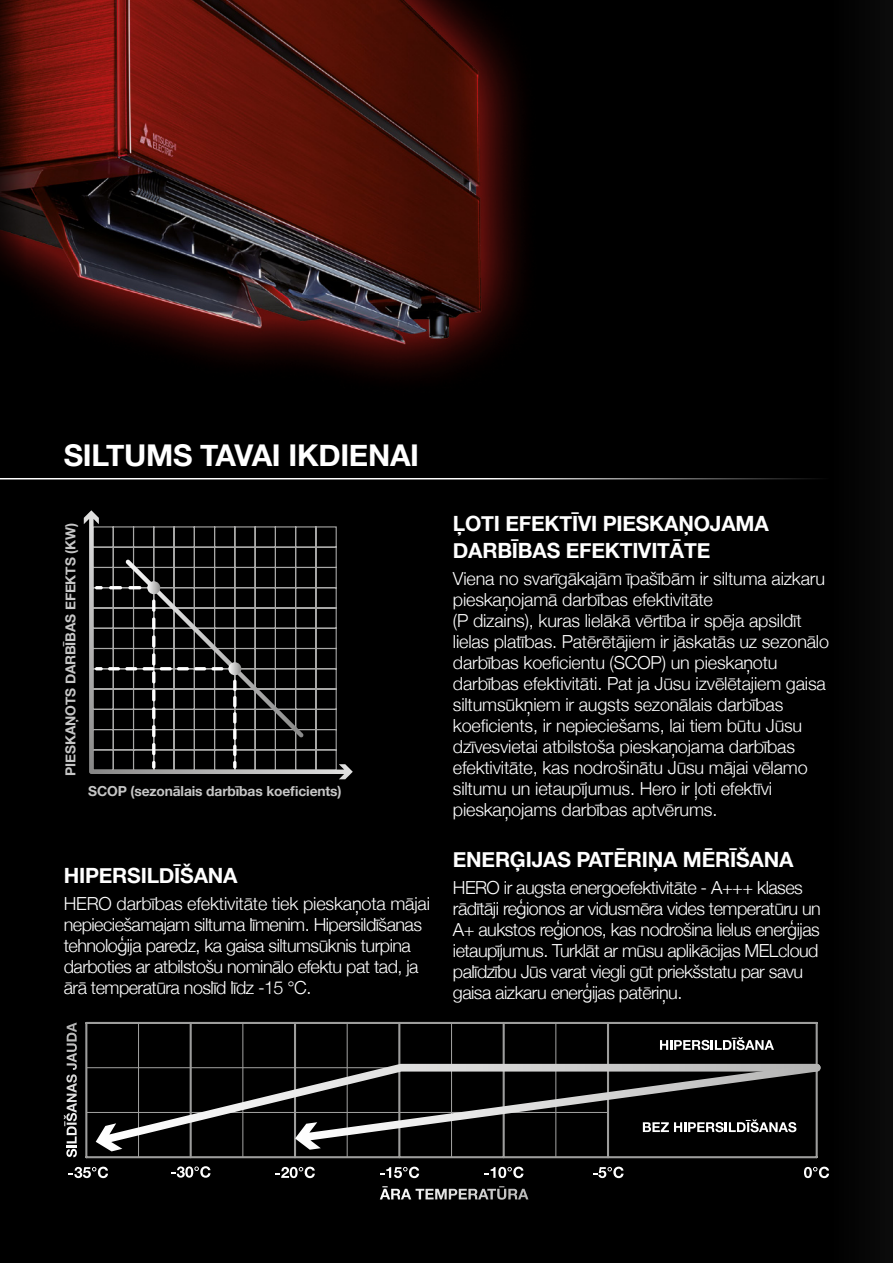
<style>
.page{position:relative;width:893px;height:1263px;background:#fff}
.page>*{position:absolute;margin:0;border:0;box-sizing:border-box;transform-origin:0 0}
.t1{font:700 30px "Helvetica Neue";letter-spacing:-.01em;color:#fff}
.t2{font:700 21px/27px "Helvetica Neue";letter-spacing:-.01em;color:#fff}
.t3{font:300 18px/21px "Helvetica Neue";letter-spacing:-.01em;color:#fff}
.t4{font:300 18px/21px "Helvetica Neue";letter-spacing:-.03em;color:#fff}
.t5{font:700 13.8px "Helvetica Neue";letter-spacing:-.01em;color:#c6c6c6}
</style>
<div class="page">
<div style="left:0;top:0;width:829px;height:1263px;background:#000"></div>
<div style="left:829px;top:0;width:64px;height:1263px;background:#060606"></div>
<svg style="left:69px;top:1167px;width:39px;height:11px"></svg>
<svg style="left:171px;top:1166px;width:40px;height:12px"></svg>
<svg style="left:275px;top:1167px;width:40px;height:11px"></svg>
<svg style="left:380px;top:1167px;width:39px;height:11px"></svg>
<svg style="left:484px;top:1167px;width:39px;height:11px"></svg>
<svg style="left:593px;top:1167px;width:31px;height:11px"></svg>
<svg style="left:804px;top:1167px;width:25px;height:11px"></svg>
<hr style="left:85px;top:1023px;width:2px;height:134px;background:#9d9d9c">
<hr style="left:816px;top:1023px;width:2px;height:134px;background:#9d9d9c">
<hr style="left:607px;top:1023px;width:2px;height:134px;background:#9d9d9c">
<hr style="left:503px;top:1023px;width:2px;height:134px;background:#9d9d9c">
<hr style="left:398px;top:1023px;width:2px;height:134px;background:#9d9d9c">
<hr style="left:86px;top:1022px;width:731px;height:2px;background:#9d9d9c">
<hr style="left:86px;top:1156px;width:731px;height:2px;background:#9d9d9c">
<hr style="left:86px;top:1112px;width:522px;height:1px;background:#9d9d9c">
<hr style="left:86px;top:1067px;width:731px;height:1px;background:#9d9d9c">
<hr style="left:451px;top:1023px;width:1px;height:134px;background:#9d9d9c">
<hr style="left:294px;top:1023px;width:2px;height:134px;background:#9d9d9c">
<hr style="left:190px;top:1023px;width:2px;height:134px;background:#9d9d9c">
<hr style="left:347px;top:1023px;width:1px;height:134px;background:#9d9d9c">
<hr style="left:242px;top:1023px;width:1px;height:134px;background:#9d9d9c">
<hr style="left:138px;top:1023px;width:1px;height:134px;background:#9d9d9c">
<hr style="left:555px;top:1023px;width:1px;height:134px;background:#9d9d9c">
<svg style="left:96px;top:1064px;width:724px;height:87px;background:#1f1f1f"></svg>
<svg style="left:295px;top:1064px;width:526px;height:86px;background:#2c2c2c"></svg>
<svg style="left:660px;top:1037px;width:114px;height:13px"></svg>
<svg style="left:64px;top:1022px;width:13px;height:135px;background:#525252"></svg>
<svg style="left:643px;top:1119px;width:153px;height:13px"></svg>
<svg style="left:380px;top:1186px;width:148px;height:14px;background:#525252"></svg>
<hr style="left:0;top:478px;width:829px;height:1px;background:#fff">
<svg style="left:84px;top:510px;width:269px;height:269px;background:#1e1e1e"></svg>
<svg style="left:95px;top:560px;width:209px;height:209px;background:#202020"></svg>
<img style="left:0;top:0;width:583px;height:423px">
<h1 class="t1" style="left:64px;top:432px;width:357px">SILTUMS TAVAI IKDIENAI</h1>
<p class="t5" style="left:60px;top:776px;width:254px;rotate:-90deg">PIESKAŅOTS DARBĪBAS EFEKTS (KW)</p>
<p class="t5" style="left:88px;top:780px;width:255px">SCOP (sezonālais darbības koeficients)</p>
<p class="t2" style="left:64px;top:863px;width:175px">HIPERSILDĪŠANA</p>
<p class="t4" style="left:64px;top:892px;width:368px">HERO darbības efektivitāte tiek pieskaņota mājai nepieciešamajam siltuma līmenim. Hipersildīšanas tehnoloģija paredz, ka gaisa siltumsūknis turpina darboties ar atbilstošu nominālo efektu pat tad, ja ārā temperatūra noslīd līdz -15 °C.</p>
<p class="t2" style="left:453px;top:510px;width:317px">ĻOTI EFEKTĪVI PIESKAŅOJAMA<br>DARBĪBAS EFEKTIVITĀTE</p>
<p class="t3" style="left:453px;top:567px;width:378px">Viena no svarīgākajām īpašībām ir siltuma aizkaru pieskaņojamā darbības efektivitāte<br>(P dizains), kuras lielākā vērtība ir spēja apsildīt lielas platības. Patērētājiem ir jāskatās uz sezonālo darbības koeficientu (SCOP) un pieskaņotu darbības efektivitāti. Pat ja Jūsu izvēlētajiem gaisa siltumsūkņiem ir augsts sezonālais darbības koeficients, ir nepieciešams, lai tiem būtu Jūsu dzīvesvietai atbilstoša pieskaņojama darbības efektivitāte, kas nodrošinātu Jūsu mājai vēlamo siltumu un ietaupījumus. Hero ir ļoti efektīvi pieskaņojams darbības aptvērums.</p>
<p class="t2" style="left:453px;top:846px;width:342px">ENERĢIJAS PATĒRIŅA MĒRĪŠANA</p>
<p class="t4" style="left:453px;top:876px;width:370px">HERO ir augsta energoefektivitāte - A+++ klases rādītāji reģionos ar vidusmēra vides temperatūru un A+ aukstos reģionos, kas nodrošina lielus enerģijas ietaupījumus. Turklāt ar mūsu aplikācijas MELcloud palīdzību Jūs varat viegli gūt priekšstatu par savu gaisa aizkaru enerģijas patēriņu.</p>
</div>
